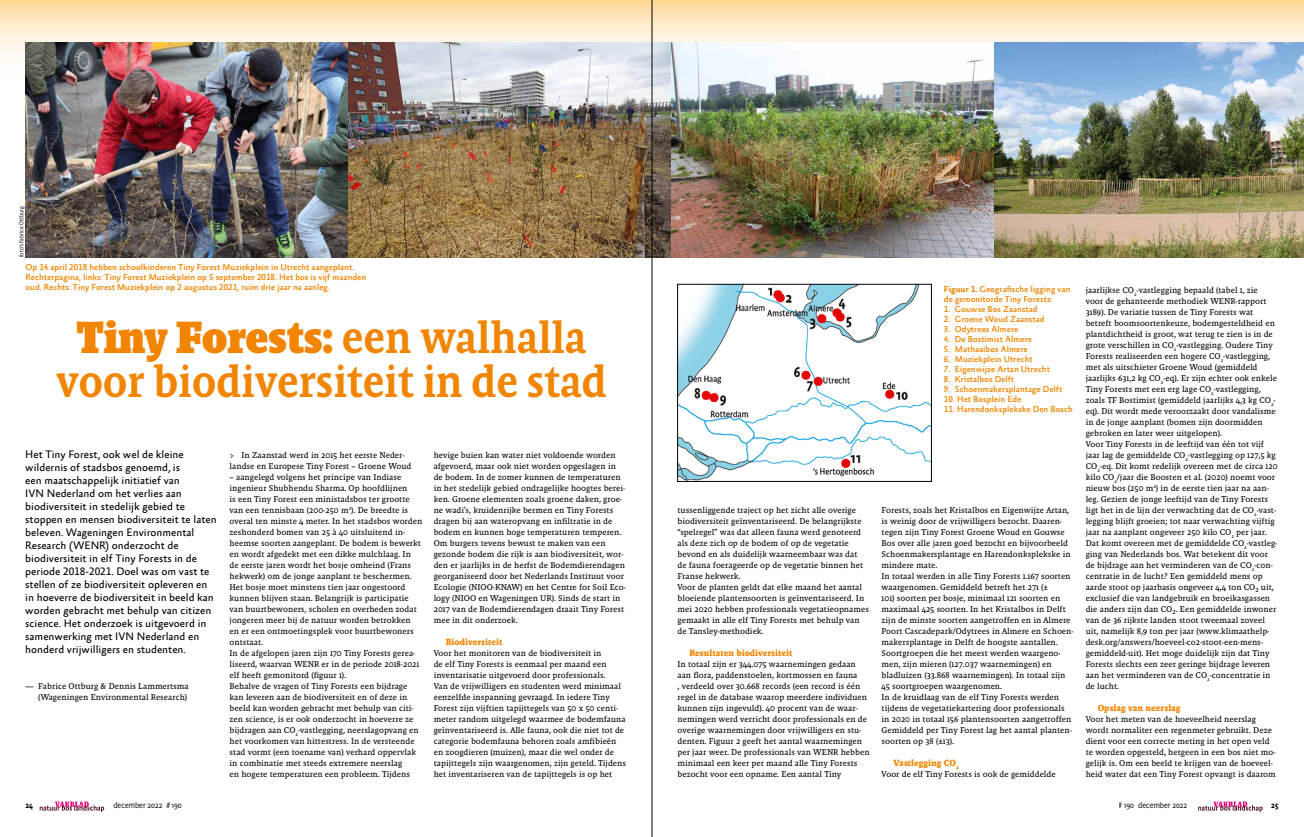
<style>
.page{position:relative;width:1304px;height:837px;background:#fff}
.page>*{position:absolute;margin:0;border:0;box-sizing:border-box;transform-origin:0 0}
.t1{font:500 45.9px/43.7px "Absara Headline Pro";letter-spacing:-.01em;color:#f18500;text-align:center}
.t2{font:11px/13px "Absara Sans Offc Pro";color:#000}
.t3{font:700 9.2px "Malaga OT";color:#f18500}
.t4{font:500 8.8px/10px "Absara Sans Offc Pro";color:#f18500}
.t5{font:8.6px/11px "Malaga OT";color:#000}
.t6{font:300 8.3px "Absara Sans Headline Pro";color:#000}
.t7{font:500 8.3px "Absara Sans Headline Pro";color:#000}
.t8{font:300 6px "Absara Sans Headline Pro";color:#000}
.s1{font-weight:900}
.s2{font-weight:700}
</style>
<div class="page">
<svg style="left:0;top:0;width:1304px;height:103px;background:#fce6c2"></svg>
<img style="left:679px;top:286px;width:251px;height:193px">
<div style="left:677px;top:284px;width:255px;height:197px;border:1px solid #000"></div>
<img style="left:25px;top:43px;width:645px;height:214px">
<img style="left:672px;top:43px;width:321px;height:214px">
<img style="left:995px;top:43px;width:309px;height:214px">
<svg style="left:40px;top:801px;width:64px;height:10px"></svg>
<svg style="left:1198px;top:801px;width:65px;height:10px"></svg>
<hr style="left:652px;top:0;width:1px;height:836px;background:#000">
<p class="t8" style="left:18px;top:257px;width:52px;rotate:-90deg">foto’s Fabrice Ottburg</p>
<p class="t4" style="left:26px;top:263px;width:342px">Op 14 april 2018 hebben schoolkinderen Tiny Forest Muziekplein in Utrecht aangeplant.<br>Rechterpagina, links: Tiny Forest Muziekplein op 5 september 2018. Het bos is vijf maanden oud. Rechts: Tiny Forest Muziekplein op 2 augustus 2021, ruim drie jaar na aanleg.</p>
<h1 class="t1" style="left:56px;top:315px;width:552px"><span class="s1">Tiny Forests:</span> een walhalla voor biodiversiteit in de stad</h1>
<p class="t2" style="left:25px;top:448px;width:193px">Het Tiny Forest, ook wel de kleine wildernis of stadsbos genoemd, is<br>een maatschappelijk initiatief van<br>IVN Nederland om het verlies aan biodiversiteit in stedelijk gebied te stoppen en mensen biodiversiteit te laten beleven. Wageningen Environmental Research (WENR) onderzocht de biodiversiteit in elf Tiny Forests in de periode 2018-2021. Doel was om vast te stellen of ze biodiversiteit opleveren en in hoeverre de biodiversiteit in beeld kan worden gebracht met behulp van citizen science. Het onderzoek is uitgevoerd in samenwerking met IVN Nederland en honderd vrijwilligers en studenten.</p>
<p class="t5" style="left:25px;top:680px;width:165px;text-align:right">— Fabrice Ottburg &amp; Dennis Lammertsma (Wageningen Environmental Research)</p>
<p class="t5" style="left:230px;top:449px;width:183px">&gt; In Zaanstad werd in 2015 het eerste Neder&shy;landse en Europese Tiny Forest – Groene Woud</p>
<p class="t5" style="left:230px;top:471px;width:194px">– aangelegd volgens het principe van Indiase ingenieur Shubhendu Sharma. Op hoofdlijnen<br>is een Tiny Forest een ministadsbos ter grootte van een tennisbaan (200-250 m<sup>2</sup>). De breedte is overal ten minste 4 meter. In het stadsbos worden zeshonderd bomen van 25 à 40 uitsluitend in&shy;heemse soorten aangeplant. De bodem is bewerkt en wordt afgedekt met een dikke mulchlaag. In<br>de eerste jaren wordt het bosje omheind (Frans hekwerk) om de jonge aanplant te beschermen.<br>Het bosje moet minstens tien jaar ongestoord kunnen blijven staan. Belangrijk is participatie van buurtbewoners, scholen en overheden zodat jongeren meer bij de natuur worden betrokken en er een ontmoetingsplek voor buurtbewoners ontstaat.<br>In de afgelopen jaren zijn 170 Tiny Forests gerea&shy;liseerd, waarvan WENR er in de periode 2018-2021 elf heeft gemonitord (figuur 1).<br>Behalve de vragen of Tiny Forests een bijdrage kan leveren aan de biodiversiteit en of deze in beeld kan worden gebracht met behulp van citi&shy;zen science, is er ook onderzocht in hoeverre ze bijdragen aan CO<sub>2</sub>-vastlegging, neerslagopvang en het voorkomen van hittestress. In de versteende stad vormt (een toename van) verhard oppervlak in combinatie met steeds extremere neerslag<br>en hogere temperaturen een probleem. Tijdens</p>
<p class="t5" style="left:434px;top:449px;width:194px">hevige buien kan water niet voldoende worden afgevoerd, maar ook niet worden opgeslagen in de bodem. In de zomer kunnen de temperaturen in het stedelijk gebied ondragelijke hoogtes berei&shy;ken. Groene elementen zoals groene daken, groe&shy;ne wadi’s, kruidenrijke bermen en Tiny Forests dragen bij aan wateropvang en infiltratie in de bodem en kunnen hoge temperaturen temperen.<br>Om burgers tevens bewust te maken van een gezonde bodem die rijk is aan biodiversiteit, wor&shy;den er jaarlijks in de herfst de Bodemdierendagen georganiseerd door het Nederlands Instituut voor Ecologie (NIOO-KNAW) en het Centre for Soil Eco&shy;logy (NIOO en Wageningen UR). Sinds de start in 2017 van de Bodemdierendagen draait Tiny Forest mee in dit onderzoek.</p>
<p class="t3" style="left:446px;top:636px;width:58px">Biodiversiteit</p>
<p class="t5" style="left:434px;top:647px;width:194px">Voor het monitoren van de biodiversiteit in<br>de elf Tiny Forests is eenmaal per maand een inventarisatie uitgevoerd door professionals.<br>Van de vrijwilligers en studenten werd minimaal eenzelfde inspanning gevraagd. In iedere Tiny Forest zijn vijftien tapijttegels van 50 x 50 centi&shy;meter random uitgelegd waarmee de bodemfauna geïnventariseerd is. Alle fauna, ook die niet tot de categorie bodemfauna behoren zoals amfibieën en zoogdieren (muizen), maar die wel onder de tapijttegels zijn waargenomen, zijn geteld. Tijdens het inventariseren van de tapijttegels is op het</p>
<p class="t4" style="left:944px;top:284px;width:128px"><span class="s2">Figuur 1.</span> Geografische ligging van de gemonitorde Tiny Forests:</p>
<p class="t4" style="left:944px;top:304px;width:95px">1. Gouwse Bos Zaanstad</p>
<p class="t4" style="left:944px;top:314px;width:102px">2. Groene Woud Zaanstad</p>
<p class="t4" style="left:944px;top:324px;width:76px">3. Odytrees Almere</p>
<p class="t4" style="left:944px;top:334px;width:90px">4. De Bostimist Almere</p>
<p class="t4" style="left:944px;top:344px;width:85px">5. Mathaaibos Almere</p>
<p class="t4" style="left:944px;top:354px;width:90px">6. Muziekplein Utrecht</p>
<p class="t4" style="left:944px;top:364px;width:108px">7. Eigenwijze Artan Utrecht</p>
<p class="t4" style="left:944px;top:374px;width:72px">8. Kristalbos Delft</p>
<p class="t4" style="left:944px;top:384px;width:120px">9. Schoenmakersplantage Delft</p>
<p class="t4" style="left:944px;top:394px;width:79px">10. Het Bosplein Ede</p>
<p class="t4" style="left:944px;top:404px;width:130px">11. Harendonksplekske Den Bosch</p>
<p class="t5" style="left:677px;top:504px;width:193px">tussenliggende traject op het zicht alle overige biodiversiteit geïnventariseerd. De belangrijkste “spelregel” was dat alleen fauna werd genoteerd als deze zich op de bodem of op de vegetatie bevond en als duidelijk waarneembaar was dat<br>de fauna foerageerde op de vegetatie binnen het Franse hekwerk.<br>Voor de planten geldt dat elke maand het aantal bloeiende plantensoorten is geïnventariseerd. In mei 2020 hebben professionals vegetatieopnames gemaakt in alle elf Tiny Forests met behulp van de Tansley-methodiek.</p>
<p class="t3" style="left:689px;top:647px;width:105px">Resultaten biodiversiteit</p>
<p class="t5" style="left:677px;top:658px;width:194px">In totaal zijn er 344.075 waarnemingen gedaan aan flora, paddenstoelen, kortmossen en fauna<br>, verdeeld over 30.668 records (een record is één regel in de database waarop meerdere individuen kunnen zijn ingevuld). 40 procent van de waar&shy;nemingen werd verricht door professionals en de overige waarnemingen door vrijwilligers en stu&shy;denten. Figuur 2 geeft het aantal waarnemingen per jaar weer. De professionals van WENR hebben minimaal een keer per maand alle Tiny Forests bezocht voor een opname. Een aantal Tiny</p>
<p class="t5" style="left:882px;top:504px;width:194px">Forests, zoals het Kristalbos en Eigenwijze Artan, is weinig door de vrijwilligers bezocht. Daaren&shy;tegen zijn Tiny Forest Groene Woud en Gouwse Bos over alle jaren goed bezocht en bijvoorbeeld Schoenmakersplantage en Harendonksplekske in mindere mate.<br>In totaal werden in alle Tiny Forests 1.167 soorten waargenomen. Gemiddeld betreft het 271 (±<br>101) soorten per bosje, minimaal 121 soorten en maximaal 425 soorten. In het Kristalbos in Delft zijn de minste soorten aangetroffen en in Almere Poort Cascadepark/Odytrees in Almere en Schoen&shy;makersplantage in Delft de hoogste aantallen.<br>Soortgroepen die het meest werden waargeno&shy;men, zijn mieren (127.037 waarnemingen) en bladluizen (33.868 waarnemingen). In totaal zijn 45 soortgroepen waargenomen.<br>In de kruidlaag van de elf Tiny Forests werden tijdens de vegetatiekartering door professionals in 2020 in totaal 156 plantensoorten aangetroffen Gemiddeld per Tiny Forest lag het aantal planten&shy;soorten op 38 (±13).</p>
<p class="t3" style="left:894px;top:757px;width:67px">Vastlegging CO<sub>2</sub></p>
<p class="t5" style="left:882px;top:768px;width:176px">Voor de elf Tiny Forests is ook de gemiddelde</p>
<p class="t5" style="left:1086px;top:284px;width:193px">jaarlijkse CO<sub>2</sub>-vastlegging bepaald (tabel 1, zie<br>voor de gehanteerde methodiek WENR-rapport 3189). De variatie tussen de Tiny Forests wat betreft boomsoortenkeuze, bodemgesteldheid en plantdichtheid is groot, wat terug te zien is in de grote verschillen in CO<sub>2</sub>-vastlegging. Oudere Tiny Forests realiseerden een hogere CO<sub>2</sub>-vastlegging, met als uitschieter Groene Woud (gemiddeld jaarlijks 631,2 kg CO<sub>2</sub>-eq). Er zijn echter ook enkele Tiny Forests met een erg lage CO<sub>2</sub>-vastlegging, zoals TF Bostimist (gemiddeld jaarlijks 4,3 kg CO<sub>2</sub>- eq). Dit wordt mede veroorzaakt door vandalisme in de jonge aanplant (bomen zijn doormidden gebroken en later weer uitgelopen).<br>Voor Tiny Forests in de leeftijd van één tot vijf jaar lag de gemiddelde CO<sub>2</sub>-vastlegging op 127,5 kg CO<sub>2</sub>-eq. Dit komt redelijk overeen met de circa 120 kilo CO<sub>2</sub>/jaar die Boosten et al. (2020) noemt voor nieuw bos (250 m<sup>2</sup>) in de eerste tien jaar na aan&shy;leg. Gezien de jonge leeftijd van de Tiny Forests ligt het in de lijn der verwachting dat de CO<sub>2</sub>-vast&shy;legging blijft groeien; tot naar verwachting vijftig jaar na aanplant ongeveer 250 kilo CO<sub>2</sub> per jaar.<br>Dat komt overeen met de gemiddelde CO<sub>2</sub>-vastleg&shy;ging van Nederlands bos. Wat betekent dit voor de bijdrage aan het verminderen van de CO<sub>2</sub>-con&shy;centratie in de lucht? Een gemiddeld mens op aarde stoot op jaarbasis ongeveer 4,4 ton CO₂ uit, exclusief die van landgebruik en broeikasgassen die anders zijn dan CO₂. Een gemiddelde inwoner van de 36 rijkste landen stoot tweemaal zoveel uit, namelijk 8,9 ton per jaar (www.klimaathelp&shy;desk.org/answers/hoeveel-co2-stoot-een-mens&shy;gemiddeld-uit). Het moge duidelijk zijn dat Tiny Forests slechts een zeer geringe bijdrage leveren aan het verminderen van de CO<sub>2</sub>-concentratie in de lucht.</p>
<p class="t3" style="left:1098px;top:702px;width:84px">Opslag van neerslag</p>
<p class="t5" style="left:1086px;top:713px;width:192px">Voor het meten van de hoeveelheid neerslag wordt normaliter een regenmeter gebruikt. Deze dient voor een correcte meting in het open veld te worden opgesteld, hetgeen in een bos niet mo&shy;gelijk is. Om een beeld te krijgen van de hoeveel&shy;heid water dat een Tiny Forest opvangt is daarom</p>
<p class="t7" style="left:26px;top:799px;width:9px">24</p>
<p class="t6" style="left:113px;top:799px;width:70px">december 2022 # 190</p>
<p class="t6" style="left:1119px;top:799px;width:70px"># 190 december 2022</p>
<p class="t7" style="left:1271px;top:799px;width:9px">25</p>
</div>
